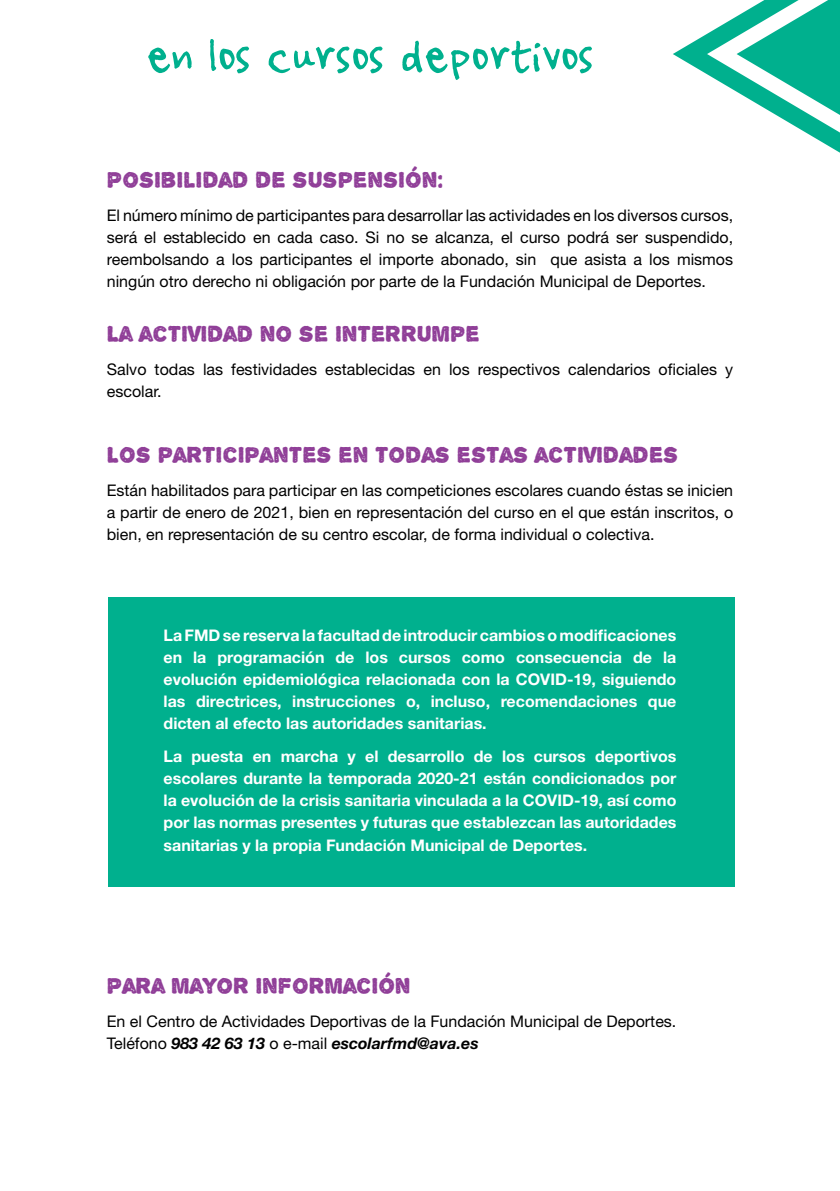
<style>
.page{position:relative;width:840px;height:1191px;background:#fff}
.page>*{position:absolute;margin:0;border:0;box-sizing:border-box;transform-origin:0 0}
.t1{font:52px "Ampersand";color:#00b08e}
.t2{font:24px "Alpha Echo";color:#903f98}
.t3{font:16px/22px "Helvetica Neue LT Std";color:#000;text-align:justify}
.t4{font:700 16px/22px "Helvetica Neue LT Std";color:#fff;text-align:justify}
.s1{font-weight:700;font-style:italic}
</style>
<div class="page">
<div style="left:108px;top:597px;width:626px;height:289px;background:#00b08e"></div>
<svg style="left:673px;top:0;width:166px;height:152px"></svg>
<h1 class="t1" style="left:147px;top:28px;width:448px">en los cursos deportivos</h1>
<h2 class="t2" style="left:107px;top:166px;width:338px">POSIBILIDAD DE SUSPENSIÓN:</h2>
<p class="t3" style="left:107px;top:204px;width:627px">El número mínimo de participantes para desarrollar las actividades en los diversos cursos, será el establecido en cada caso. Si no se alcanza, el curso podrá ser suspendido, reembolsando a los participantes el importe abonado, sin que asista a los mismos ningún otro derecho ni obligación por parte de la Fundación Municipal de Deportes.</p>
<h2 class="t2" style="left:107px;top:320px;width:374px">LA ACTIVIDAD NO SE INTERRUMPE</h2>
<p class="t3" style="left:107px;top:358px;width:627px">Salvo todas las festividades establecidas en los respectivos calendarios oficiales y escolar.</p>
<h2 class="t2" style="left:107px;top:441px;width:573px">LOS PARTICIPANTES EN TODAS ESTAS ACTIVIDADES</h2>
<p class="t3" style="left:107px;top:479px;width:627px">Están habilitados para participar en las competiciones escolares cuando éstas se inicien a partir de enero de 2021, bien en representación del curso en el que están inscritos, o bien, en representación de su centro escolar, de forma individual o colectiva.</p>
<p class="t4" style="left:163px;top:623px;width:514px">La FMD se reserva la facultad de introducir cambios o modificaciones en la programación de los cursos como consecuencia de la evolución epidemiológica relacionada con la COVID-19, siguiendo las directrices, instrucciones o, incluso, recomendaciones que dicten al efecto las autoridades sanitarias.</p>
<p class="t4" style="left:163px;top:745px;width:514px">La puesta en marcha y el desarrollo de los cursos deportivos escolares durante la temporada 2020-21 están condicionados por la evolución de la crisis sanitaria vinculada a la COVID-19, así como por las normas presentes y futuras que establezcan las autoridades sanitarias y la propia Fundación Municipal de Deportes.</p>
<h2 class="t2" style="left:107px;top:972px;width:305px">PARA MAYOR INFORMACIÓN</h2>
<p class="t3" style="left:107px;top:1010px;width:571px">En el Centro de Actividades Deportivas de la Fundación Municipal de Deportes.<br>Teléfono <span class="s1">983 42 63 13</span> o e-mail <span class="s1">escolarfmd@ava.es</span></p>
</div>
